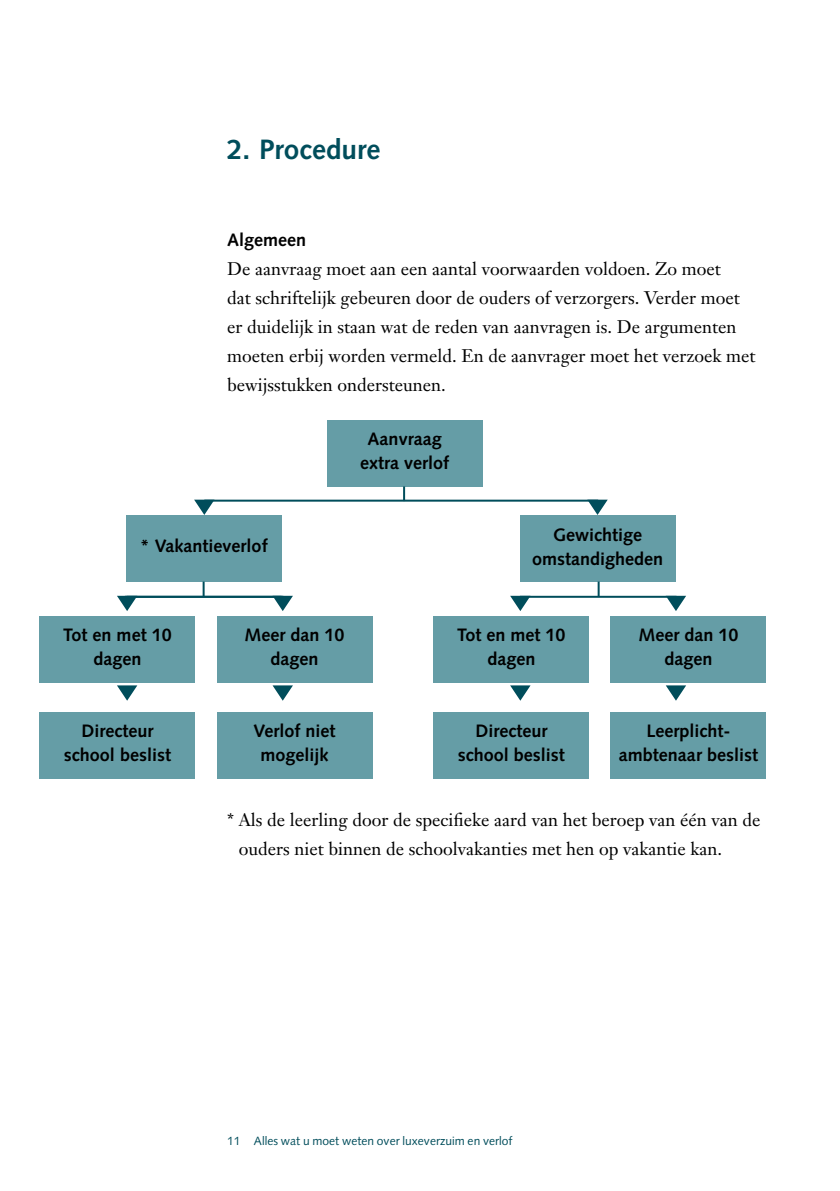
<style>
.page{position:relative;width:840px;height:1191px;background:#fff}
.page>*{position:absolute;margin:0;border:0;box-sizing:border-box;transform-origin:0 0}
.t1{font:700 28px "Syntax";color:#004d5b}
.t2{font:18px/29px "Janson Text";color:#000}
.t3{font:700 18px/24px "Syntax";color:#000;text-align:center}
.t4{font:12px "Syntax";letter-spacing:.005em;color:#004d5b}
</style>
<div class="page">
<div style="left:433px;top:616px;width:155px;height:66px;background:#659da6"></div>
<div style="left:519px;top:515px;width:156px;height:67px;background:#659da6"></div>
<div style="left:433px;top:712px;width:155px;height:66px;background:#659da6"></div>
<div style="left:40px;top:616px;width:155px;height:66px;background:#659da6"></div>
<div style="left:126px;top:515px;width:155px;height:67px;background:#659da6"></div>
<div style="left:327px;top:420px;width:155px;height:66px;background:#659da6"></div>
<div style="left:40px;top:712px;width:155px;height:66px;background:#659da6"></div>
<div style="left:610px;top:616px;width:155px;height:66px;background:#659da6"></div>
<div style="left:610px;top:712px;width:155px;height:66px;background:#659da6"></div>
<div style="left:217px;top:616px;width:155px;height:66px;background:#659da6"></div>
<div style="left:217px;top:712px;width:155px;height:66px;background:#659da6"></div>
<hr style="left:204px;top:499px;width:394px;height:2px;background:#004d5b">
<hr style="left:519px;top:596px;width:157px;height:2px;background:#004d5b">
<svg style="left:665px;top:596px;width:20px;height:15px"></svg>
<svg style="left:665px;top:685px;width:20px;height:15px"></svg>
<svg style="left:510px;top:596px;width:20px;height:15px"></svg>
<svg style="left:587px;top:499px;width:20px;height:16px"></svg>
<svg style="left:510px;top:685px;width:20px;height:15px"></svg>
<hr style="left:127px;top:596px;width:156px;height:2px;background:#004d5b">
<svg style="left:274px;top:596px;width:19px;height:15px"></svg>
<svg style="left:272px;top:685px;width:21px;height:15px"></svg>
<svg style="left:117px;top:596px;width:19px;height:15px"></svg>
<svg style="left:194px;top:499px;width:20px;height:16px"></svg>
<svg style="left:117px;top:685px;width:20px;height:15px"></svg>
<svg style="left:403px;top:486px;width:2px;height:14px"></svg>
<svg style="left:202px;top:581px;width:2px;height:15px"></svg>
<svg style="left:597px;top:581px;width:2px;height:15px"></svg>
<h1 class="t1" style="left:227px;top:133px;width:155px">2. Procedure</h1>
<p class="t3" style="left:227px;top:228px;width:81px">Algemeen</p>
<p class="t2" style="left:227px;top:254px;width:529px">De aanvraag moet aan een aantal voorwaarden voldoen. Zo moet<br>dat schriftelijk gebeuren door de ouders of verzorgers. Verder moet er duidelijk in staan wat de reden van aanvragen is. De argumenten moeten erbij worden vermeld. En de aanvrager moet het verzoek met bewijsstukken ondersteunen.</p>
<p class="t3" style="left:140px;top:534px;width:129px">* Vakantieverlof</p>
<p class="t3" style="left:360px;top:427px;width:90px">Aanvraag extra verlof</p>
<p class="t3" style="left:531px;top:522px;width:133px">Gewichtige omstandigheden</p>
<p class="t3" style="left:63px;top:623px;width:110px">Tot en met 10 dagen</p>
<p class="t3" style="left:64px;top:719px;width:108px">Directeur school beslist</p>
<p class="t3" style="left:244px;top:623px;width:102px">Meer dan 10 dagen</p>
<p class="t3" style="left:253px;top:719px;width:84px">Verlof niet mogelijk</p>
<p class="t3" style="left:457px;top:623px;width:110px">Tot en met 10 dagen</p>
<p class="t3" style="left:457px;top:719px;width:108px">Directeur school beslist</p>
<p class="t3" style="left:638px;top:623px;width:102px">Meer dan 10 dagen</p>
<p class="t3" style="left:618px;top:719px;width:140px">Leerplicht&shy;ambtenaar beslist</p>
<p class="t2" style="left:238px;top:805px;width:523px;text-indent:-12px">* Als de leerling door de specifieke aard van het beroep van één van de ouders niet binnen de schoolvakanties met hen op vakantie kan.</p>
<p class="t4" style="left:227px;top:1134px;width:287px">11 Alles wat u moet weten over luxeverzuim en verlof</p>
</div>
